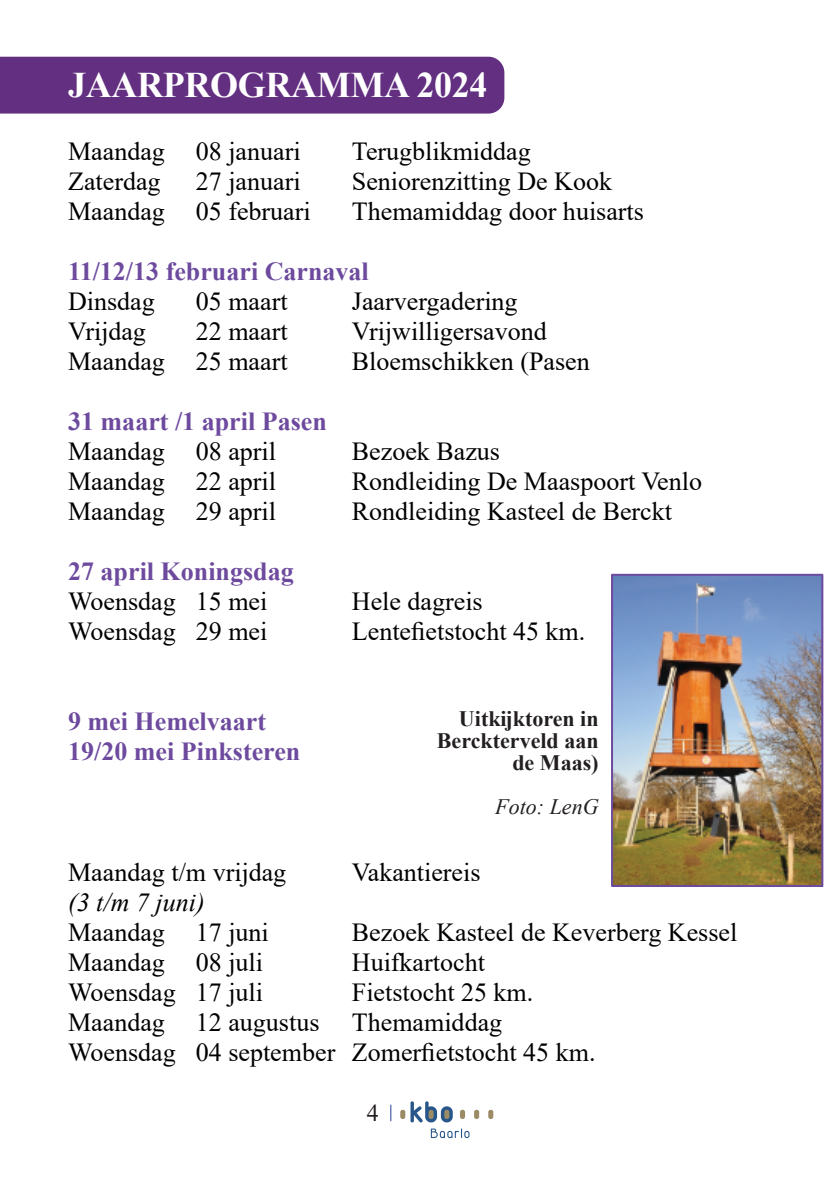
<style>
.page{position:relative;width:840px;height:1191px;background:#fff}
.page>*{position:absolute;margin:0;border:0;box-sizing:border-box;transform-origin:0 0}
.t1{font:700 36px "Times New Roman";letter-spacing:-.01em;color:#fff}
.t2{font:26px/30px "Times New Roman";color:#000}
.t3{font:700 26px/30px "Times New Roman";color:#6d4a9e}
.t4{font:italic 26px "Times New Roman";color:#000}
.t5{font:24px "Times New Roman";color:#231f20}
.t6{font:700 22px/22px "Times New Roman";color:#231f20;text-align:right}
.t7{font:italic 22px "Times New Roman";color:#231f20}
</style>
<div class="page">
<svg style="left:390px;top:1104px;width:1px;height:17px"></svg>
<svg style="left:430px;top:1128px;width:39px;height:10px"></svg>
<svg style="left:474px;top:1109px;width:5px;height:10px"></svg>
<svg style="left:460px;top:1109px;width:5px;height:10px"></svg>
<svg style="left:488px;top:1109px;width:5px;height:10px"></svg>
<svg style="left:400px;top:1101px;width:52px;height:21px"></svg>
<div style="left:0;top:57px;width:504px;height:57px;background:#632f81"></div>
<img style="left:613px;top:577px;width:206px;height:307px">
<div style="left:610px;top:574px;width:212px;height:313px;border:2px solid #6d4a9e"></div>
<h1 class="t1" style="left:68px;top:73px;width:420px">JAARPROGRAMMA 2024</h1>
<p class="t2" style="left:68px;top:139px;width:234px">Maandag 08 januari</p>
<p class="t2" style="left:352px;top:139px;width:180px">Terugblikmiddag</p>
<p class="t2" style="left:68px;top:169px;width:94px">Zaterdag</p>
<p class="t2" style="left:196px;top:169px;width:106px">27 januari</p>
<p class="t2" style="left:352px;top:169px;width:261px">Seniorenzitting De Kook</p>
<p class="t2" style="left:68px;top:199px;width:244px">Maandag 05 februari</p>
<p class="t2" style="left:352px;top:199px;width:293px">Themamiddag door huisarts</p>
<p class="t3" style="left:68px;top:259px;width:302px">11/12/13 februari Carnaval</p>
<p class="t2" style="left:68px;top:289px;width:88px">Dinsdag</p>
<p class="t2" style="left:196px;top:289px;width:93px">05 maart</p>
<p class="t2" style="left:352px;top:289px;width:167px">Jaarvergadering</p>
<p class="t2" style="left:68px;top:319px;width:79px">Vrĳdag</p>
<p class="t2" style="left:196px;top:319px;width:93px">22 maart</p>
<p class="t2" style="left:352px;top:319px;width:196px">Vrĳwilligersavond</p>
<p class="t2" style="left:68px;top:349px;width:221px">Maandag 25 maart</p>
<p class="t2" style="left:352px;top:349px;width:239px">Bloemschikken (Pasen</p>
<p class="t3" style="left:68px;top:409px;width:260px">31 maart /1 april Pasen</p>
<p class="t2" style="left:68px;top:439px;width:209px">Maandag 08 april</p>
<p class="t2" style="left:352px;top:439px;width:149px">Bezoek Bazus</p>
<p class="t2" style="left:68px;top:469px;width:209px">Maandag 22 april</p>
<p class="t2" style="left:352px;top:469px;width:351px">Rondleiding De Maaspoort Venlo</p>
<p class="t2" style="left:68px;top:499px;width:209px">Maandag 29 april</p>
<p class="t2" style="left:352px;top:499px;width:321px">Rondleiding Kasteel de Berckt</p>
<p class="t3" style="left:68px;top:559px;width:227px">27 april Koningsdag</p>
<p class="t2" style="left:68px;top:589px;width:201px">Woensdag 15 mei</p>
<p class="t2" style="left:352px;top:589px;width:132px">Hele dagreis</p>
<p class="t2" style="left:68px;top:619px;width:201px">Woensdag 29 mei</p>
<p class="t2" style="left:352px;top:619px;width:235px">Lentefietstocht 45 km.</p>
<p class="t3" style="left:68px;top:709px;width:234px">9 mei Hemelvaart<br>19/20 mei Pinksteren</p>
<p class="t6" style="left:436px;top:710px;width:163px">Uitkĳktoren in<br>Berckterveld aan de Maas)</p>
<p class="t7" style="left:495px;top:799px;width:105px">Foto: LenG</p>
<p class="t2" style="left:68px;top:859px;width:219px">Maandag t/m vrĳdag</p>
<p class="t2" style="left:352px;top:859px;width:130px">Vakantiereis</p>
<p class="t4" style="left:68px;top:892px;width:138px">(3 t/m 7 juni)</p>
<p class="t2" style="left:68px;top:919px;width:202px">Maandag 17 juni</p>
<p class="t2" style="left:352px;top:919px;width:387px">Bezoek Kasteel de Keverberg Kessel</p>
<p class="t2" style="left:68px;top:949px;width:196px">Maandag 08 juli</p>
<p class="t2" style="left:352px;top:949px;width:134px">Huifkartocht</p>
<p class="t2" style="left:68px;top:979px;width:196px">Woensdag 17 juli</p>
<p class="t2" style="left:68px;top:979px;width:528px;text-indent:283px">Fietstocht 25 km.<br>Maandag 12 augustus Themamiddag<br>Woensdag 04 september Zomerfietstocht 45 km.</p>
<p class="t5" style="left:367px;top:1104px;width:13px">4</p>
</div>
